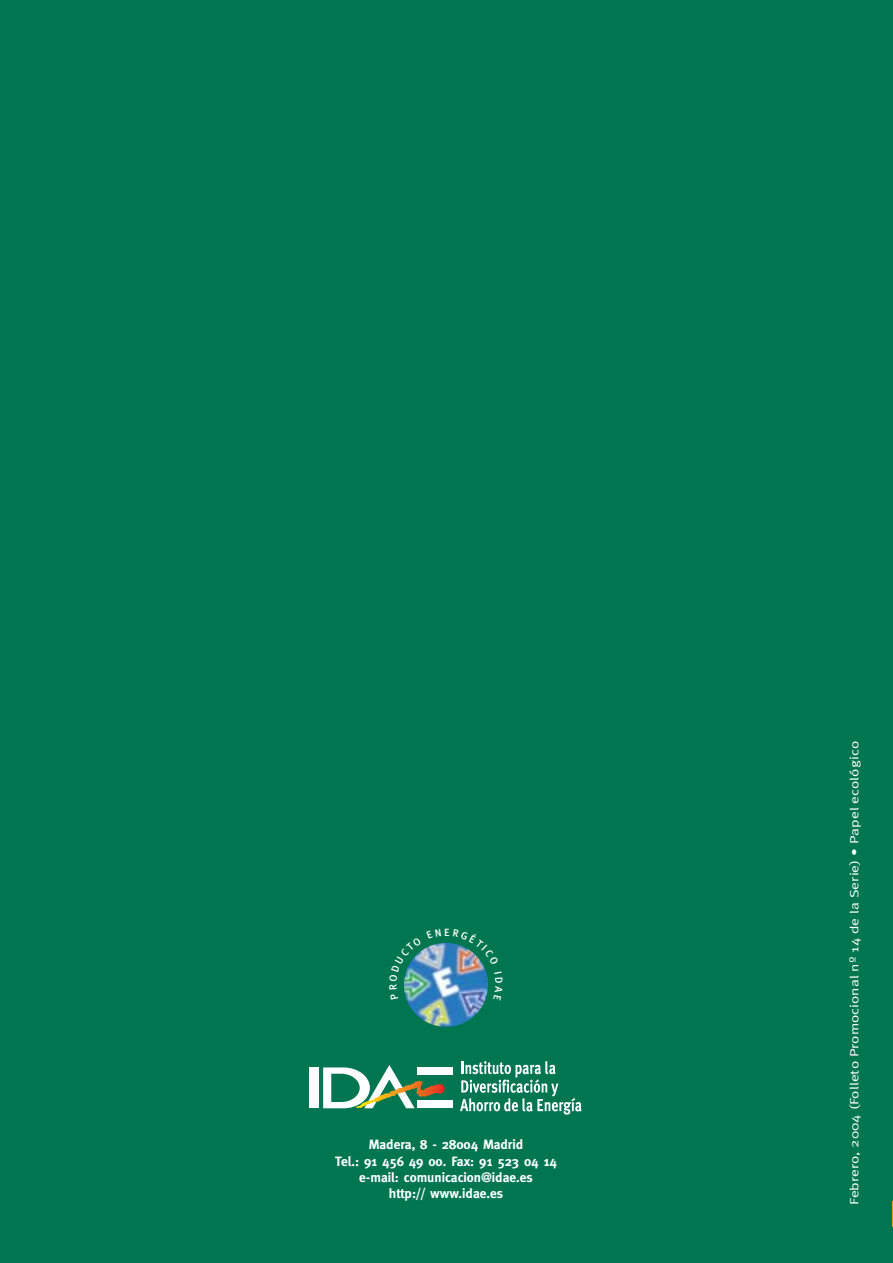
<style>
.page{position:relative;width:893px;height:1263px;background:#fff}
.page>*{position:absolute;margin:0;border:0;box-sizing:border-box;transform-origin:0 0}
.t1{font:700 13.5px/16.2px "Meta";color:#fff;text-align:center}
.t2{font:12px "Meta Plus Normal";color:#fff;scale:1.3 1}
.t3{font:500 10.5px "Meta Plus";color:#fff}
</style>
<div class="page">
<hr style="left:892px;top:0;width:1px;height:1263px;background:#fcba65">
<div style="left:0;top:0;width:892px;height:1263px;background:#007650"></div>
<hr style="left:892px;top:0;width:1px;height:51px;background:#007650">
<svg style="left:892px;top:1201px;width:1px;height:26px"></svg>
<img style="left:404px;top:943px;width:84px;height:84px;border-radius:50%">
<svg style="left:460px;top:1061px;width:121px;height:54px"></svg>
<div style="left:416px;top:1067px;width:36px;height:8px;background:#fff"></div>
<div style="left:309px;top:1067px;width:10px;height:41px;background:#fff"></div>
<div style="left:416px;top:1101px;width:36px;height:7px;background:#fff"></div>
<svg style="left:323px;top:1065px;width:122px;height:43px"></svg>
<img style="left:404px;top:943px;width:37px;height:56px">
<svg style="left:453px;top:943px;width:30px;height:22px"></svg>
<p class="t3" style="left:444px;top:929px;width:7px">E</p>
<p class="t1" style="left:335px;top:1138px;width:223px">Madera, 8 - 28004 Madrid<br>Tel.: 91 456 49 00. Fax: 91 523 04 14 e-mail: comunicacion@idae.es<br>http:// www.idae.es</p>
<p class="t2" style="left:849px;top:1205px;width:359px;rotate:-90deg">Febrero, 2004 (Folleto Promocional nº 14 de la Serie) • Papel ecológico</p>
</div>
